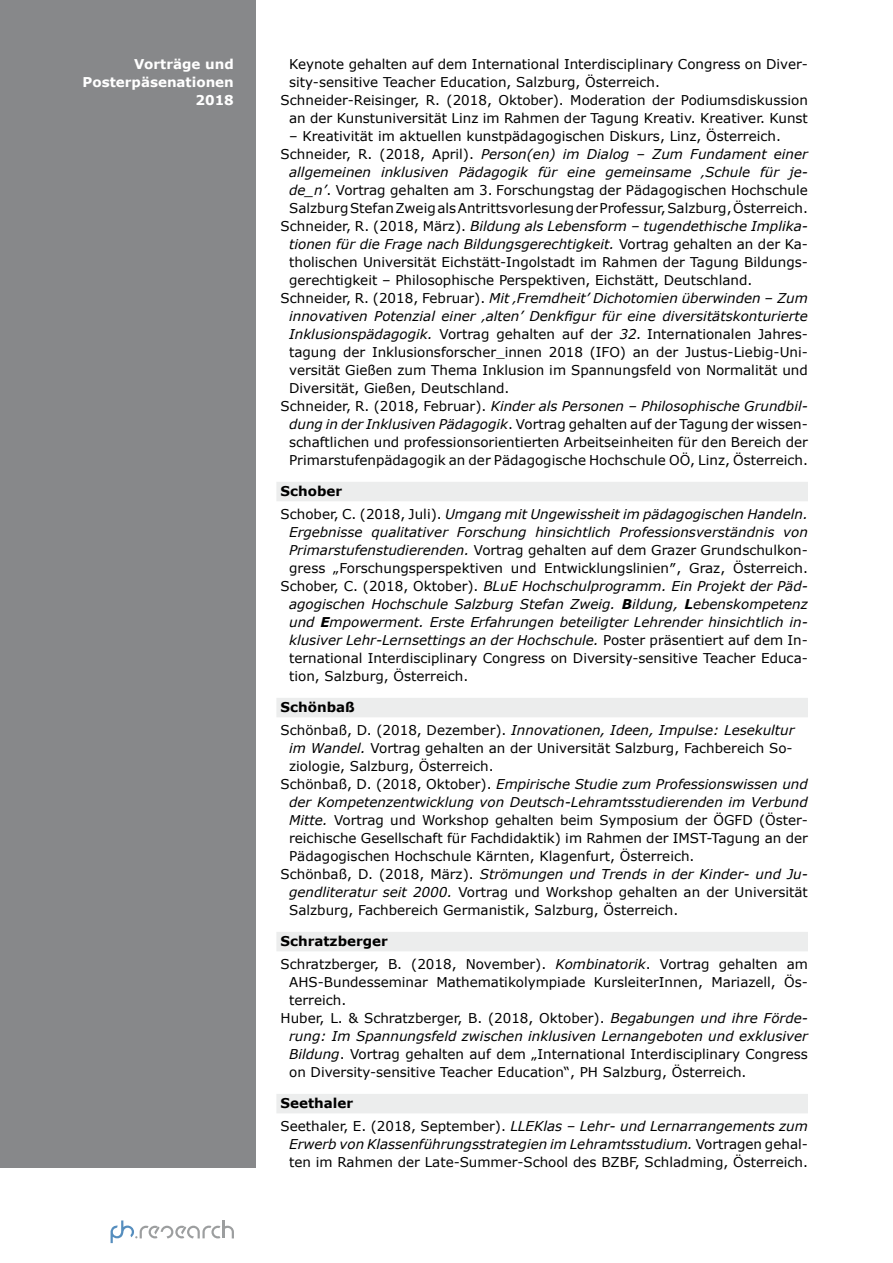
<style>
.page{position:relative;width:893px;height:1263px;background:#fff}
.page>*{position:absolute;margin:0;border:0;box-sizing:border-box;transform-origin:0 0}
.t1{font:13.5px/23.2px "Verdana";color:#000}
.t2{font:italic 13.5px/23.2px "Verdana";color:#000}
.t3{font:700 13.5px/18px "Verdana";color:#fff;text-align:right}
.s1{font-style:normal}
.s2{font-style:italic}
.s3{font-weight:700;font-style:normal}
.s4{font-weight:700}
</style>
<div class="page">
<svg style="left:111px;top:1220px;width:123px;height:23px"></svg>
<div style="left:0;top:0;width:255px;height:1167px;background:#87888a"></div>
<div style="left:276px;top:482px;width:532px;height:19px;background:#eceded"></div>
<div style="left:276px;top:698px;width:532px;height:19px;background:#eceded"></div>
<div style="left:276px;top:932px;width:532px;height:19px;background:#eceded"></div>
<div style="left:276px;top:1094px;width:532px;height:19px;background:#eceded"></div>
<p class="t3" style="left:83px;top:55px;width:153px">Vorträge und<br>Posterpäsenationen<br>2018</p>
<p class="t1" style="left:289px;top:53px;width:520px">Keynote gehalten auf dem International Interdisciplinary Congress on Diver-</p>
<p class="t1" style="left:289px;top:71px;width:372px">sity-sensitive Teacher Education, Salzburg, Österreich.</p>
<p class="t1" style="left:281px;top:89px;width:529px">Schneider-Reisinger, R. (2018, Oktober). Moderation der Podiumsdiskussion</p>
<p class="t1" style="left:289px;top:107px;width:520px">an der Kunstuniversität Linz im Rahmen der Tagung Kreativ. Kreativer. Kunst</p>
<p class="t1" style="left:289px;top:125px;width:493px">– Kreativität im aktuellen kunstpädagogischen Diskurs, Linz, Österreich.</p>
<p class="t2" style="left:281px;top:143px;width:529px"><span class="s1">Schneider, R. (2018, April).</span> Person(en) im Dialog – Zum Fundament einer</p>
<p class="t2" style="left:289px;top:161px;width:520px">allgemeinen inklusiven Pädagogik für eine gemeinsame ‚Schule für je-</p>
<p class="t1" style="left:289px;top:179px;width:520px"><span class="s2">de_n’</span>. Vortrag gehalten am 3. Forschungstag der Pädagogischen Hochschule</p>
<p class="t1" style="left:289px;top:197px;width:520px">Salzburg Stefan Zweig als Antrittsvorlesung der Professur, Salzburg, Österreich.</p>
<p class="t2" style="left:281px;top:215px;width:529px"><span class="s1">Schneider, R. (2018, März).</span> Bildung als Lebensform – tugendethische Implika-</p>
<p class="t2" style="left:289px;top:233px;width:520px">tionen für die Frage nach Bildungsgerechtigkeit. <span class="s1">Vortrag gehalten an der Ka-</span></p>
<p class="t1" style="left:289px;top:251px;width:520px">tholischen Universität Eichstätt-Ingolstadt im Rahmen der Tagung Bildungs-</p>
<p class="t1" style="left:289px;top:269px;width:465px">gerechtigkeit – Philosophische Perspektiven, Eichstätt, Deutschland.</p>
<p class="t2" style="left:281px;top:287px;width:529px"><span class="s1">Schneider, R. (2018, Februar).</span> Mit ‚Fremdheit’ Dichotomien überwinden – Zum</p>
<p class="t2" style="left:289px;top:305px;width:520px">innovativen Potenzial einer ‚alten’ Denkfigur für eine diversitätskonturierte</p>
<p class="t1" style="left:289px;top:323px;width:520px"><span class="s2">Inklusionspädagogik.</span> Vortrag gehalten auf der <span class="s2">32.</span> Internationalen Jahres-</p>
<p class="t1" style="left:289px;top:341px;width:520px">tagung der Inklusionsforscher_innen 2018 (IFO) an der Justus-Liebig-Uni-</p>
<p class="t1" style="left:289px;top:359px;width:520px">versität Gießen zum Thema Inklusion im Spannungsfeld von Normalität und</p>
<p class="t1" style="left:289px;top:377px;width:222px">Diversität, Gießen, Deutschland.</p>
<p class="t2" style="left:281px;top:395px;width:529px"><span class="s1">Schneider, R. (2018, Februar).</span> Kinder als Personen – Philosophische Grundbil-</p>
<p class="t1" style="left:289px;top:413px;width:520px"><span class="s2">dung in der Inklusiven Pädagogik</span>. Vortrag gehalten auf der Tagung der wissen-</p>
<p class="t1" style="left:289px;top:431px;width:520px">schaftlichen und professionsorientierten Arbeitseinheiten für den Bereich der</p>
<p class="t1" style="left:289px;top:449px;width:520px">Primarstufenpädagogik an der Pädagogische Hochschule OÖ, Linz, Österreich.</p>
<p class="t2" style="left:281px;top:479px;width:529px"><span class="s3">Schober<br></span><span class="s1">Schober, C. (2018, Juli).</span> Umgang mit Ungewissheit im pädagogischen Handeln.</p>
<p class="t2" style="left:289px;top:521px;width:520px">Ergebnisse qualitativer Forschung hinsichtlich Professionsverständnis von</p>
<p class="t1" style="left:289px;top:539px;width:520px"><span class="s2">Primarstufenstudierenden.</span> Vortrag gehalten auf dem Grazer Grundschulkon-</p>
<p class="t1" style="left:289px;top:557px;width:520px">gress „Forschungsperspektiven und Entwicklungslinien″, Graz, Österreich.</p>
<p class="t2" style="left:281px;top:575px;width:529px"><span class="s1">Schober, C. (2018, Oktober).</span> BLuE Hochschulprogramm. Ein Projekt der Päd-</p>
<p class="t2" style="left:289px;top:593px;width:520px">agogischen Hochschule Salzburg Stefan Zweig. <span class="s4">B</span>ildung, <span class="s4">L</span>ebenskompetenz</p>
<p class="t2" style="left:289px;top:611px;width:520px">und <span class="s4">E</span>mpowerment. Erste Erfahrungen beteiligter Lehrender hinsichtlich in-</p>
<p class="t2" style="left:289px;top:629px;width:520px">klusiver Lehr-Lernsettings an der Hochschule. <span class="s1">Poster präsentiert auf dem In-</span></p>
<p class="t1" style="left:289px;top:647px;width:520px">ternational Interdisciplinary Congress on Diversity-sensitive Teacher Educa-</p>
<p class="t1" style="left:289px;top:665px;width:181px">tion, Salzburg, Österreich.</p>
<p class="t2" style="left:281px;top:695px;width:515px"><span class="s3">Schönbaß<br></span><span class="s1">Schönbaß, D. (2018, Dezember).</span> Innovationen, Ideen, Impulse: Lesekultur</p>
<p class="t1" style="left:289px;top:737px;width:505px"><span class="s2">im Wandel.</span> Vortrag gehalten an der Universität Salzburg, Fachbereich So-</p>
<p class="t1" style="left:289px;top:755px;width:206px">ziologie, Salzburg, Österreich.</p>
<p class="t2" style="left:281px;top:773px;width:529px"><span class="s1">Schönbaß, D. (2018, Oktober).</span> Empirische Studie zum Professionswissen und</p>
<p class="t2" style="left:289px;top:791px;width:520px">der Kompetenzentwicklung von Deutsch-Lehramtsstudierenden im Verbund</p>
<p class="t1" style="left:289px;top:809px;width:520px"><span class="s2">Mitte.</span> Vortrag und Workshop gehalten beim Symposium der ÖGFD (Öster-</p>
<p class="t1" style="left:289px;top:827px;width:520px">reichische Gesellschaft für Fachdidaktik) im Rahmen der IMST-Tagung an der</p>
<p class="t1" style="left:289px;top:845px;width:407px">Pädagogischen Hochschule Kärnten, Klagenfurt, Österreich.</p>
<p class="t2" style="left:281px;top:863px;width:529px"><span class="s1">Schönbaß, D. (2018, März).</span> Strömungen und Trends in der Kinder- und Ju-</p>
<p class="t1" style="left:289px;top:881px;width:520px"><span class="s2">gendliteratur seit 2000.</span> Vortrag und Workshop gehalten an der Universität</p>
<p class="t1" style="left:289px;top:899px;width:391px">Salzburg, Fachbereich Germanistik, Salzburg, Österreich.</p>
<p class="t1" style="left:281px;top:929px;width:529px"><span class="s4">Schratzberger<br></span>Schratzberger, B. (2018, November). <span class="s2">Kombinatorik</span>. Vortrag gehalten am</p>
<p class="t1" style="left:289px;top:971px;width:520px">AHS-Bundesseminar Mathematikolympiade KursleiterInnen, Mariazell, Ös-</p>
<p class="t1" style="left:289px;top:989px;width:59px">terreich.</p>
<p class="t1" style="left:281px;top:1006px;width:529px">Huber, L. &amp; Schratzberger, B. (2018, Oktober). <span class="s2">Begabungen und ihre Förde-</span></p>
<p class="t2" style="left:289px;top:1024px;width:520px">rung: Im Spannungsfeld zwischen inklusiven Lernangeboten und exklusiver</p>
<p class="t1" style="left:289px;top:1042px;width:520px"><span class="s2">Bildung</span>. Vortrag gehalten auf dem „International Interdisciplinary Congress</p>
<p class="t1" style="left:289px;top:1060px;width:459px">on Diversity-sensitive Teacher Education“, PH Salzburg, Österreich.</p>
<p class="t2" style="left:281px;top:1091px;width:529px"><span class="s3">Seethaler<br></span><span class="s1">Seethaler, E. (2018, September).</span> LLEKlas – Lehr- und Lernarrangements zum</p>
<p class="t1" style="left:289px;top:1135px;width:520px;line-height:18px"><span class="s2">Erwerb von Klassenführungsstrategien im Lehramtsstudium.</span> Vortragen gehal&shy;ten im Rahmen der Late-Summer-School des BZBF, Schladming, Österreich.</p>
</div>
